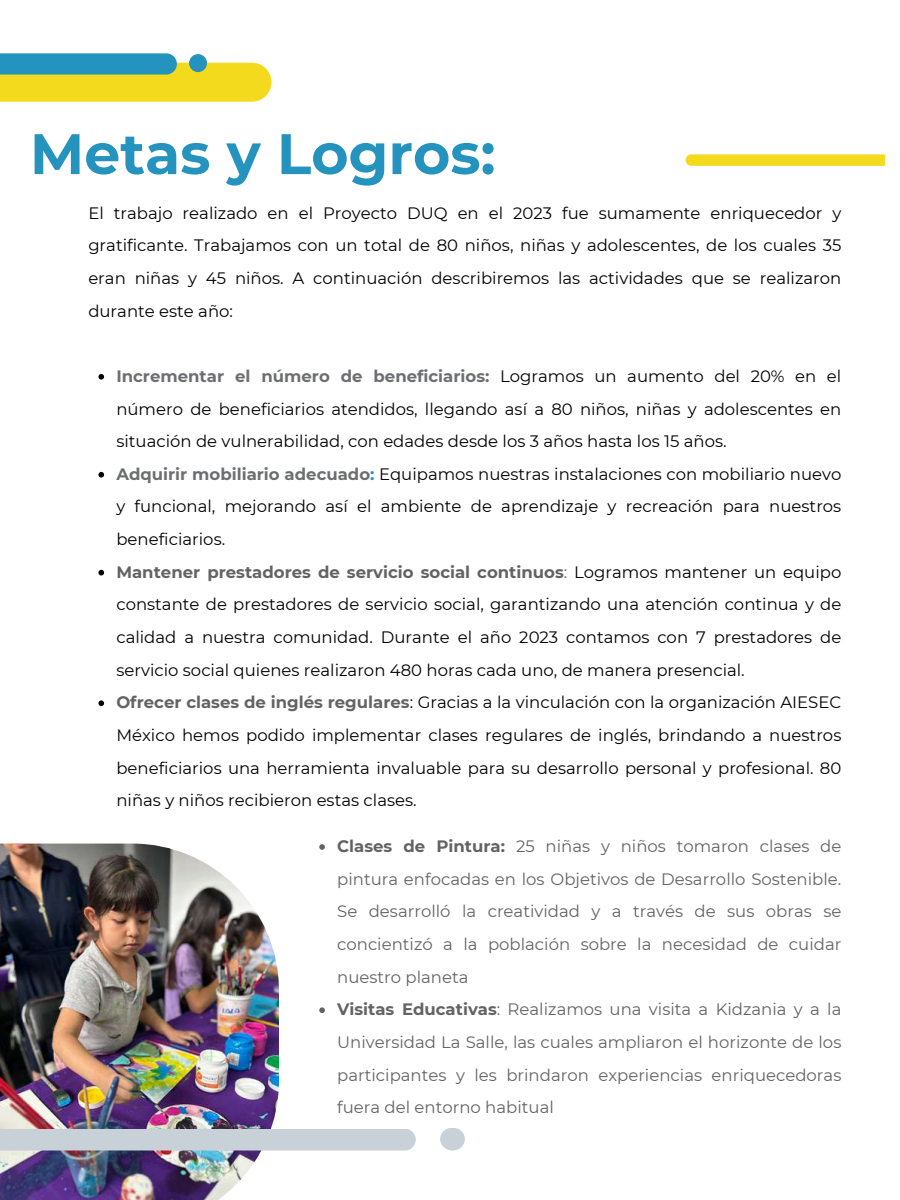
<style>
.page{position:relative;width:900px;height:1200px;background:#fff}
.page>*{position:absolute;margin:0;border:0;box-sizing:border-box;transform-origin:0 0}
.t1{font:700 57px "Montserrat";color:#2493be}
.t2{font:16.5px/32.7px "Montserrat";color:#000;text-align:justify}
.t3{font:16.5px/32.7px "Montserrat";color:#636363}
.s1{font-weight:700;color:#6d6e71}
.s2{font-weight:700;color:#2493be}
.s3{font-weight:700;color:#636363}
.s4{color:#636363}
.s5{font-weight:700}
</style>
<div class="page">
<svg style="left:0;top:53px;width:271px;height:49px;background:#b9c85d"></svg>
<div style="left:189px;top:54px;width:18px;height:18px;background:#2493be;border-radius:50%"></div>
<img style="left:0;top:843px;width:279px;height:356px">
<div style="left:0;top:1128px;width:416px;height:22px;background:#c8d0d8"></div>
<div style="left:440px;top:1127px;width:25px;height:23px;background:#c8d0d8;border-radius:50%"></div>
<svg style="left:686px;top:154px;width:199px;height:12px;background:#f3db28"></svg>
<svg style="left:98px;top:374px;width:6px;height:5px"></svg>
<svg style="left:98px;top:472px;width:6px;height:5px"></svg>
<svg style="left:98px;top:569px;width:6px;height:6px"></svg>
<svg style="left:98px;top:700px;width:6px;height:6px"></svg>
<svg style="left:319px;top:844px;width:6px;height:5px"></svg>
<svg style="left:319px;top:1007px;width:6px;height:5px"></svg>
<h1 class="t1" style="left:30px;top:119px;width:467px">Metas y Logros:</h1>
<p class="t2" style="left:88px;top:196px;width:755px">El trabajo realizado en el Proyecto DUQ en el 2023 fue sumamente enriquecedor y gratificante. Trabajamos con un total de 80 niños, niñas y adolescentes, de los cuales 35 eran niñas y 45 niños. A continuación describiremos las actividades que se realizaron durante este año:</p>
<p class="t2" style="left:116px;top:359px;width:727px;text-align:left"><span class="s1">Incrementar el número de beneficiarios:</span> Logramos un aumento del 20% en el número de beneficiarios atendidos, llegando así a 80 niños, niñas y adolescentes en situación de vulnerabilidad, con edades desde los 3 años hasta los 15 años.<br><span class="s1">Adquirir mobiliario adecuado</span><span class="s2">:</span> Equipamos nuestras instalaciones con mobiliario nuevo y funcional, mejorando así el ambiente de aprendizaje y recreación para nuestros beneficiarios.<br><span class="s3">Mantener prestadores de servicio social continuos</span><span class="s4">:</span> Logramos mantener un equipo constante de prestadores de servicio social, garantizando una atención continua y de calidad a nuestra comunidad. Durante el año 2023 contamos con 7 prestadores de servicio social quienes realizaron 480 horas cada uno, de manera presencial.<br><span class="s3">Ofrecer clases de inglés regulares</span>: Gracias a la vinculación con la organización AIESEC México hemos podido implementar clases regulares de inglés, brindando a nuestros beneficiarios una herramienta invaluable para su desarrollo personal y profesional. 80 niñas y niños recibieron estas clases.</p>
<p class="t3" style="left:337px;top:829px;width:506px"><span class="s5">Clases de Pintura:</span> 25 niñas y niños tomaron clases de pintura enfocadas en los Objetivos de Desarrollo Sostenible.<br>Se desarrolló la creatividad y a través de sus obras se concientizó a la población sobre la necesidad de cuidar nuestro planeta<br><span class="s5">Visitas Educativas</span>: Realizamos una visita a Kidzania y a la Universidad La Salle, las cuales ampliaron el horizonte de los participantes y les brindaron experiencias enriquecedoras fuera del entorno habitual</p>
</div>
